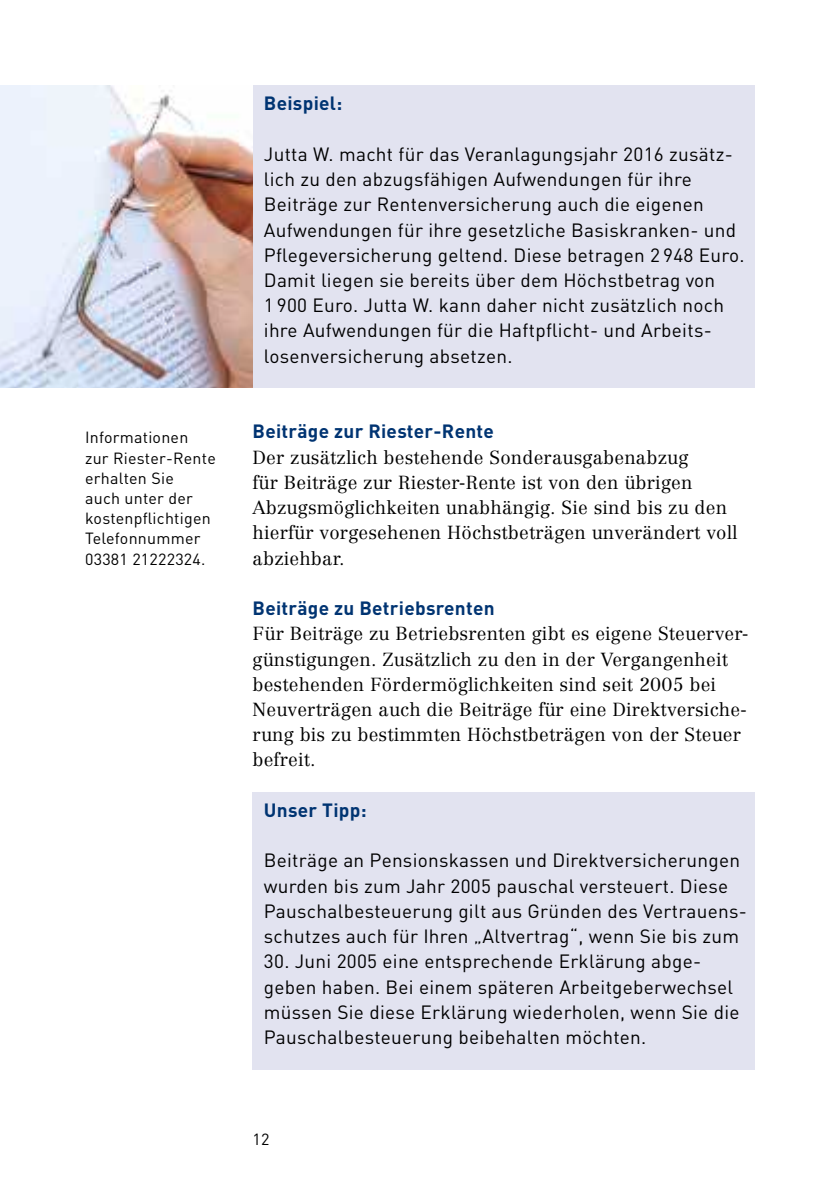
<style>
.page{position:relative;width:840px;height:1191px;background:#fff}
.page>*{position:absolute;margin:0;border:0;box-sizing:border-box;transform-origin:0 0}
.t1{font:19px/25.2px "DIN";letter-spacing:.015em;color:#000}
.t2{font:700 19px "DIN";letter-spacing:.015em;color:#003472}
.t3{font:300 18.6px/25.2px "Centennial";letter-spacing:.01em;color:#000}
.t4{font:16px/20.2px "DIN";letter-spacing:.015em;color:#000}
</style>
<div class="page">
<div style="left:252px;top:791px;width:502px;height:278px;background:#e2e3f0"></div>
<div style="left:252px;top:85px;width:502px;height:303px;background:#e2e3f0"></div>
<img style="left:0;top:85px;width:252px;height:303px">
<p class="t4" style="left:85px;top:427px;width:132px">Informationen zur Riester-Rente erhalten Sie<br>auch unter der kostenpflichtigen<br>Telefonnummer<br>03381 21222324.</p>
<h3 class="t2" style="left:264px;top:91px;width:80px">Beispiel:</h3>
<p class="t1" style="left:264px;top:141px;width:482px">Jutta W. macht für das Veranlagungsjahr 2016 zusätz&shy;lich zu den abzugsfähigen Aufwendungen für ihre Beiträge zur Rentenversicherung auch die eigenen Aufwendungen für ihre gesetzliche Basiskranken- und Pflegeversicherung geltend. Diese betragen 2 948 Euro.<br>Damit liegen sie bereits über dem Höchstbetrag von<br>1 900 Euro. Jutta W. kann daher nicht zusätzlich noch ihre Aufwendungen für die Haftpflicht- und Arbeits&shy;losenversicherung absetzen.</p>
<h3 class="t2" style="left:252px;top:419px;width:243px">Beiträge zur Riester-Rente</h3>
<p class="t3" style="left:252px;top:444px;width:486px">Der zusätzlich bestehende Sonderausgabenabzug<br>für Beiträge zur Riester-Rente ist von den übrigen Abzugs möglichkeiten unabhängig. Sie sind bis zu den hierfür vorgesehenen Höchstbeträgen unverändert voll abziehbar.</p>
<h3 class="t2" style="left:252px;top:596px;width:243px">Beiträge zu Betriebsrenten</h3>
<p class="t3" style="left:252px;top:621px;width:497px">Für Beiträge zu Betriebsrenten gibt es eigene Steuerver&shy;güns tigungen. Zusätzlich zu den in der Vergangenheit bestehenden Förder möglich keiten sind seit 2005 bei Neuverträgen auch die Bei träge für eine Direktversiche&shy;rung bis zu bestimmten Höchstbeträgen von der Steuer befreit.</p>
<h3 class="t2" style="left:264px;top:797px;width:104px">Unser Tipp:</h3>
<p class="t1" style="left:264px;top:847px;width:484px">Beiträge an Pensionskassen und Direktversicherungen wurden bis zum Jahr 2005 pauschal versteuert. Diese Pauschalbesteuerung gilt aus Gründen des Vertrauens&shy;schutzes auch für Ihren „Altvertrag“, wenn Sie bis zum</p>
<p class="t1" style="left:264px;top:948px;width:477px">30. Juni 2005 eine entsprechende Erklärung abge&shy;geben haben. Bei einem späteren Arbeitgeberwechsel müssen Sie diese Erklärung wieder holen, wenn Sie die Pauschalbesteuerung bei behal ten möchten.</p>
<p class="t4" style="left:252px;top:1128px;width:18px">12</p>
</div>
